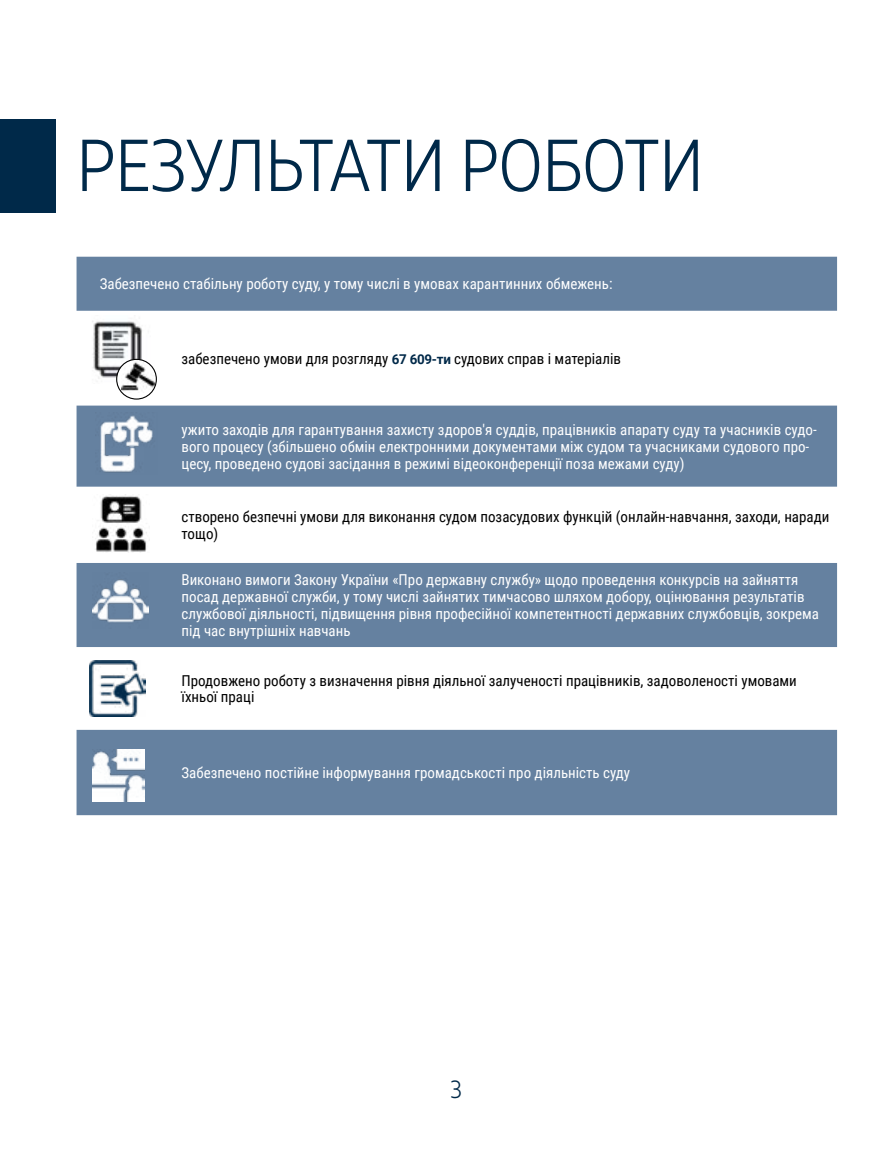
<style>
.page{position:relative;width:893px;height:1149px;background:#fff}
.page>*{position:absolute;margin:0;border:0;box-sizing:border-box;transform-origin:0 0}
.t1{font:300 73.2px "Muller Narrow";letter-spacing:.01em;color:#002949}
.t2{font:300 25.5px "Muller Narrow";color:#002949}
.t3{font:15px/16.8px "Roboto Condensed";color:#fff}
.t4{font:15px/16.8px "Roboto Condensed";color:#000}
.s1{font-family:"Roboto";font-weight:700;font-size:13.5px;color:#002949}
</style>
<div class="page">
<div style="left:0;top:119px;width:55px;height:94px;background:#002949"></div>
<svg style="left:77px;top:256px;width:760px;height:558px;fill:#6581a0"></svg>
<img style="left:83px;top:315px;width:67px;height:68px">
<svg style="left:117px;top:359px;width:39px;height:40px"></svg>
<div style="left:116px;top:359px;width:41px;height:40px;border:1px solid #000;border-radius:50%"></div>
<img style="left:122px;top:360px;width:32px;height:32px">
<img style="left:95px;top:412px;width:62px;height:62px">
<img style="left:92px;top:494px;width:58px;height:58px">
<img style="left:90px;top:660px;width:56px;height:55px">
<img style="left:92px;top:749px;width:52px;height:52px">
<img style="left:93px;top:572px;width:55px;height:56px">
<h1 class="t1" style="left:77px;top:122px;width:628px">РЕЗУЛЬТАТИ РОБОТИ</h1>
<p class="t3" style="left:100px;top:275px;width:514px">Забезпечено стабільну роботу суду, у тому числі в умовах карантинних обмежень:</p>
<p class="t4" style="left:182px;top:349px;width:441px">забезпечено умови для розгляду <span class="s1">67 609-ти</span> судових справ і матеріалів</p>
<p class="t3" style="left:181px;top:420px;width:637px">ужито заходів для гарантування захисту здоров'я суддів, працівників апарату суду та учасників судо&shy;вого процесу (збільшено обмін електронними документами між судом та учасниками судового про&shy;цесу, проведено судові засідання в режимі відеоконференції поза межами суду)</p>
<p class="t4" style="left:181px;top:507px;width:649px">створено безпечні умови для виконання судом позасудових функцій (онлайн-навчання, заходи, наради тощо)</p>
<p class="t3" style="left:181px;top:571px;width:639px">Виконано вимоги Закону України «Про державну службу» щодо проведення конкурсів на зайняття посад державної служби, у тому числі зайнятих тимчасово шляхом добору, оцінювання результатів службової діяльності, підвищення рівня професійної компетентності державних службовців, зокрема під час внутрішніх навчань</p>
<p class="t4" style="left:181px;top:671px;width:617px">Продовжено роботу з визначення рівня діяльної залученості працівників, задоволеності умовами їхньої праці</p>
<p class="t3" style="left:181px;top:763px;width:450px">Забезпечено постійне інформування громадськості про діяльність суду</p>
<h2 class="t2" style="left:450px;top:1072px;width:13px">3</h2>
</div>
